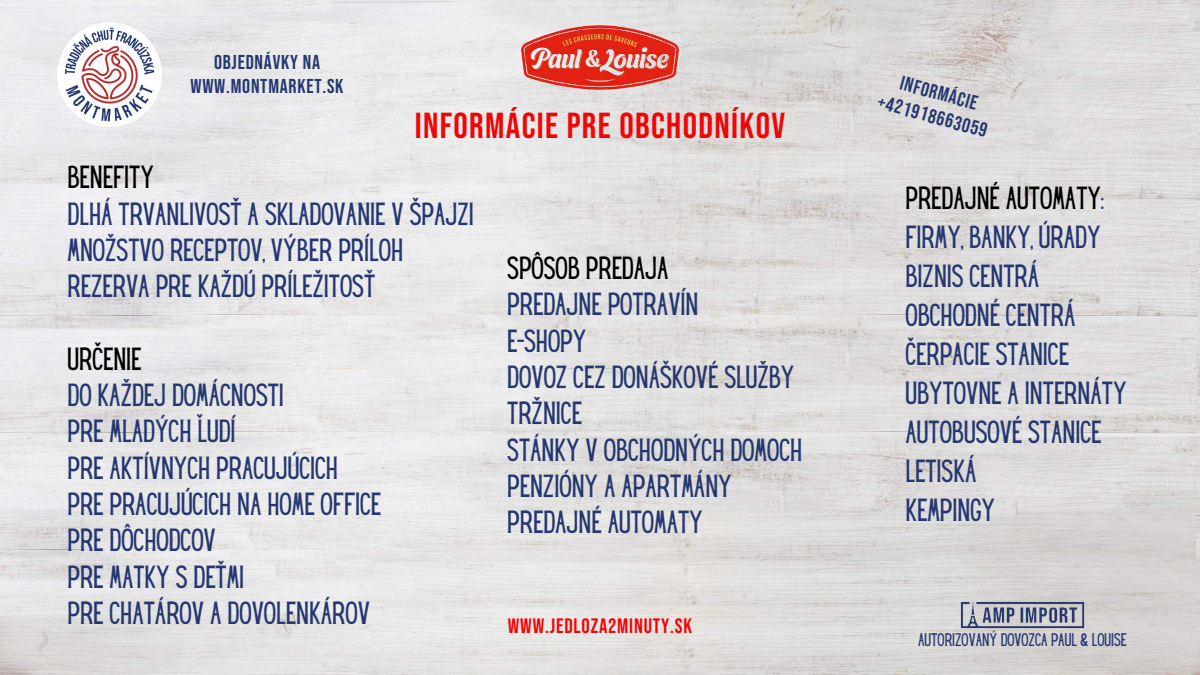
<style>
.page{position:relative;width:1200px;height:675px;background:#fff}
.page>*{position:absolute;margin:0;border:0;box-sizing:border-box;transform-origin:0 0}
.t1{font:36px "Bebas Neue";letter-spacing:.04em;color:#ef0606}
.t2{font:28px/36.3px "Hey Gotcha";color:#253770}
.t3{font:28px "Hey Gotcha";color:#000}
.t4{font:20.8px "Bebas Neue";letter-spacing:.04em;color:#ef0606}
.t5{font:20px/24px "Bebas Neue";letter-spacing:.04em;color:#253770;text-align:center}
.t6{font:16px "Hey Gotcha";color:#253770}
.s1{color:#000}
</style>
<div class="page">
<img style="left:0;top:0;width:1200px;height:675px">
<img style="left:958px;top:597px;width:128px;height:35px">
<img style="left:521px;top:26px;width:158px;height:64px">
<img style="left:48px;top:13px;width:124px;height:124px">
<p class="t5" style="left:191px;top:51px;width:155px">OBJEDNÁVKY NA<br>WWW.MONTMARKET.SK</p>
<p class="t1" style="left:415px;top:106px;width:372px">INFORMÁCIE PRE OBCHODNÍKOV</p>
<p class="t3" style="left:68px;top:166px;width:88px">BENEFITY</p>
<p class="t2" style="left:68px;top:198px;width:408px">DLHÁ TRVANLIVOSŤ A SKLADOVANIE V ŠPAJZI<br>MNOŽSTVO RECEPTOV, VÝBER PRÍLOH<br>REZERVA PRE KAŽDÚ PRÍLEŽITOSŤ</p>
<p class="t3" style="left:68px;top:347px;width:76px">URČENIE</p>
<p class="t2" style="left:68px;top:380px;width:315px">DO KAŽDEJ DOMÁCNOSTI<br>PRE MLADÝCH ĽUDÍ<br>PRE AKTÍVNYCH PRACUJÚCICH<br>PRE PRACUJÚCICH NA HOME OFFICE<br>PRE DÔCHODCOV<br>PRE MATKY S DEŤMI<br>PRE CHATÁROV A DOVOLENKÁROV</p>
<p class="t3" style="left:507px;top:257px;width:163px">SPÔSOB PREDAJA</p>
<p class="t2" style="left:507px;top:289px;width:295px">PREDAJNE POTRAVÍN<br>E-SHOPY<br>DOVOZ CEZ DONÁŠKOVÉ SLUŽBY<br>TRŽNICE<br>STÁNKY V OBCHODNÝCH DOMOCH<br>PENZIÓNY A APARTMÁNY<br>PREDAJNÉ AUTOMATY</p>
<p class="t4" style="left:508px;top:614px;width:186px">WWW.JEDLOZA2MINUTY.SK</p>
<p class="t5" style="left:903px;top:72px;width:81px;rotate:15deg">INFORMÁCIE</p>
<p class="t5" style="left:881px;top:91px;width:115px;rotate:15deg">+421918663059</p>
<p class="t2" style="left:905px;top:181px;width:223px;line-height:39px"><span class="s1">PREDAJNÉ AUTOMATY</span>:<br>FIRMY, BANKY, ÚRADY<br>BIZNIS CENTRÁ<br>OBCHODNÉ CENTRÁ<br>ČERPACIE STANICE<br>UBYTOVNE A INTERNÁTY<br>AUTOBUSOVÉ STANICE<br>LETISKÁ<br>KEMPINGY</p>
<p class="t6" style="left:918px;top:634px;width:210px">AUTORIZOVANÝ DOVOZCA PAUL &amp; LOUISE</p>
</div>
